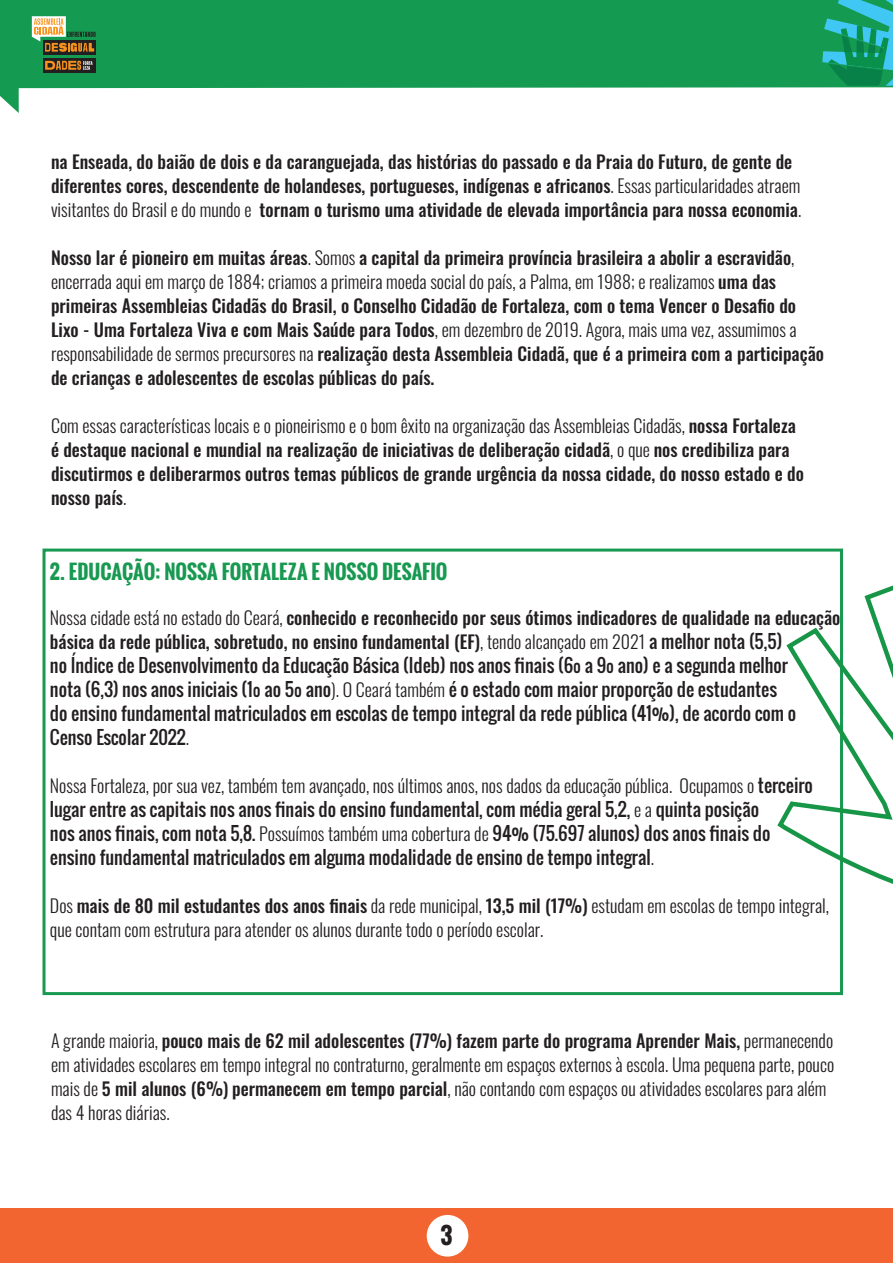
<style>
.page{position:relative;width:893px;height:1263px;background:#fff}
.page>*{position:absolute;margin:0;border:0;box-sizing:border-box;transform-origin:0 0}
.t1{font:700 22.5px "Oswald";color:#231f20}
.t2{font:700 19.5px "Oswald";color:#189951}
.t3{font:500 18px/24px "Oswald";color:#231f20}
.t4{font:18px/24px "Oswald";color:#231f20}
.t5{font:300 18px/24px "Oswald";color:#231f20}
.s1{font-weight:300}
.s2{font-weight:500}
</style>
<div class="page">
<svg style="left:0;top:0;width:822px;height:113px;fill:#159a51"></svg>
<svg style="left:822px;top:0;width:71px;height:88px;background:#1fa381"></svg>
<div style="left:43px;top:58px;width:53px;height:15px;background:#231f20"></div>
<div style="left:43px;top:40px;width:53px;height:15px;background:#231f20"></div>
<svg style="left:32px;top:16px;width:64px;height:36px"></svg>
<svg style="left:45px;top:61px;width:48px;height:9px"></svg>
<div style="left:0;top:1209px;width:893px;height:54px;background:#f26430"></div>
<div style="left:427px;top:1215px;width:41px;height:41px;background:#fff;border-radius:50%"></div>
<div style="left:43px;top:549px;width:800px;height:446px;border:3px solid #189951"></div>
<svg style="left:777px;top:571px;width:116px;height:356px"></svg>
<p class="t3" style="left:51px;top:151px;width:752px">na Enseada, do baião de dois e da caranguejada, das histórias do passado e da Praia do Futuro, de gente de diferentes cores, descendente de holandeses, portugueses, indígenas e africanos<span class="s1">. Essas particularidades atraem visitantes do Brasil e do mundo e</span> tornam o turismo uma atividade de elevada importância para nossa economia<span class="s1">.</span></p>
<p class="t3" style="left:51px;top:247px;width:774px">Nosso lar é pioneiro em muitas áreas<span class="s1">. Somos</span> a capital da primeira província brasileira a abolir a escravidão<span class="s1">, encerrada aqui em março de 1884; criamos a primeira moeda social do país, a Palma, em 1988; e realizamos</span> uma das primeiras Assembleias Cidadãs do Brasil, o Conselho Cidadão de Fortaleza, com o tema Vencer o Desafio do Lixo - Uma Fortaleza Viva e com Mais Saúde para Todos<span class="s1">, em dezembro de 2019. Agora, mais uma vez, assumimos a responsabilidade de sermos precursores na</span> realização desta Assembleia Cidadã, que é a primeira com a participação de crianças e adolescentes de escolas públicas do país.</p>
<p class="t3" style="left:51px;top:415px;width:754px"><span class="s1">Com essas características locais e o pioneirismo e o bom êxito na organização das Assembleias Cidadãs,</span> nossa Fortaleza é destaque nacional e mundial na realização de iniciativas de deliberação cidadã<span class="s1">, o que</span> nos credibiliza para discutirmos e deliberarmos outros temas públicos de grande urgência da nossa cidade, do nosso estado e do nosso país<span class="s1">.</span></p>
<p class="t2" style="left:50px;top:557px;width:399px">2. EDUCAÇÃO: NOSSA FORTALEZA E NOSSO DESAFIO</p>
<p class="t4" style="left:50px;top:605px;width:792px"><span class="s1">Nossa cidade está no estado do Ceará,</span> <span class="s2">conhecido e reconhecido por seus ótimos indicadores de qualidade na educação básica da rede pública, sobretudo, no ensino fundamental (EF)</span><span class="s1">, tendo alcançado em 2021</span> a melhor nota (5,5)<br>no Índice de Desenvolvimento da Educação Básica (Ideb) nos anos finais (6º a 9º ano) e a segunda melhor<br>nota (6,3) nos anos iniciais (1º ao 5º ano<span class="s1">). O Ceará também</span> é o estado com maior proporção de estudantes<br>do ensino fundamental matriculados em escolas de tempo integral da rede pública (41%), de acordo com o Censo Escolar 2022<span class="s1">.</span></p>
<p class="t4" style="left:50px;top:773px;width:764px"><span class="s1">Nossa Fortaleza, por sua vez, também tem avançado, nos últimos anos, nos dados da educação pública. Ocupamos o</span> terceiro lugar entre as capitais nos anos finais do ensino fundamental, com média geral 5,2, <span class="s1">e a</span> quinta posição<br>nos anos finais, com nota 5,8. <span class="s1">Possuímos também uma cobertura de</span> 94% (75.697 alunos) dos anos finais do ensino fundamental matriculados em alguma modalidade de ensino de tempo integral<span class="s1">.</span></p>
<p class="t5" style="left:50px;top:892px;width:781px">Dos <span class="s2">mais de 80 mil estudantes dos anos finais</span> da rede municipal, <span class="s2">13,5 mil (17%)</span> estudam em escolas de tempo integral, que contam com estrutura para atender os alunos durante todo o período escolar.</p>
<p class="t5" style="left:51px;top:1027px;width:785px">A grande maioria, <span class="s2">pouco mais de 62 mil adolescentes (77%) fazem parte do programa Aprender Mais,</span> permanecendo em atividades escolares em tempo integral no contraturno, geralmente em espaços externos à escola. Uma pequena parte, pouco mais de <span class="s2">5 mil alunos (6%) permanecem em tempo parcial</span>, não contando com espaços ou atividades escolares para além das 4 horas diárias.</p>
<p class="t1" style="left:440px;top:1219px;width:14px">3</p>
</div>
